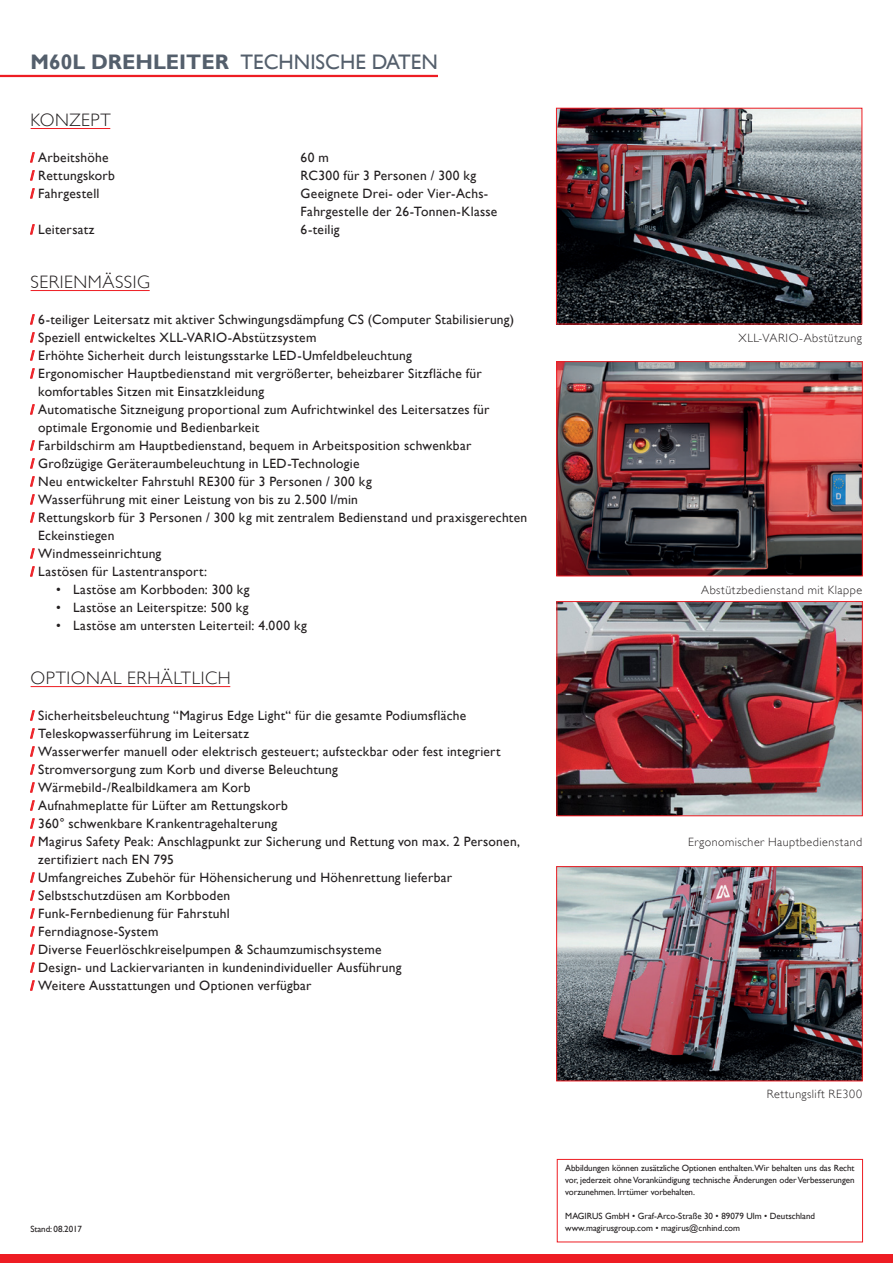
<style>
.page{position:relative;width:893px;height:1263px;background:#fff}
.page>*{position:absolute;margin:0;border:0;box-sizing:border-box;transform-origin:0 0}
.DS_tit01{font:21px "Gill Sans";color:#545f6c}
._04_Copy{font:300 18px "Gill Sans";letter-spacing:.03em;color:#231f20}
.DS_corpo_testo{font:13.5px/18px "Gill Sans";letter-spacing:.02em;color:#231f20}
.DS_corpo_testo-2{font:300 12px "Gill Sans";letter-spacing:.04em;color:#231f20}
.DS_corpotesto_piedip{font:9px/12px "Gill Sans";color:#231f20;text-align:justify}
.s1{font-weight:700}
.s2{font-weight:700;color:#ee1d23}
</style>
<div class="page">
<div style="left:0;top:1254px;width:893px;height:9px;background:#ee1d23"></div>
<div style="left:557px;top:1159px;width:306px;height:83px;border:1px solid #ee1d23"></div>
<hr style="left:0;top:75px;width:438px;height:2px;background:#ee1d23">
<img style="left:558px;top:110px;width:302px;height:212px">
<div style="left:556px;top:108px;width:306px;height:216px;border:1px solid #ee1d23"></div>
<img style="left:558px;top:868px;width:302px;height:211px">
<div style="left:556px;top:866px;width:306px;height:215px;border:1px solid #ee1d23"></div>
<img style="left:558px;top:363px;width:302px;height:211px">
<div style="left:556px;top:361px;width:306px;height:215px;border:1px solid #ee1d23"></div>
<hr style="left:31px;top:128px;width:79px;height:1px;background:#ee1d23">
<svg style="left:30px;top:152px;width:5px;height:11px"></svg>
<svg style="left:30px;top:170px;width:5px;height:11px"></svg>
<svg style="left:30px;top:188px;width:5px;height:11px"></svg>
<svg style="left:30px;top:224px;width:5px;height:11px"></svg>
<hr style="left:31px;top:290px;width:119px;height:1px;background:#ee1d23">
<svg style="left:30px;top:314px;width:5px;height:11px"></svg>
<svg style="left:30px;top:332px;width:5px;height:11px"></svg>
<svg style="left:30px;top:350px;width:5px;height:11px"></svg>
<svg style="left:30px;top:368px;width:5px;height:11px"></svg>
<svg style="left:30px;top:404px;width:5px;height:11px"></svg>
<svg style="left:30px;top:440px;width:5px;height:11px"></svg>
<svg style="left:30px;top:458px;width:5px;height:11px"></svg>
<svg style="left:30px;top:476px;width:5px;height:11px"></svg>
<svg style="left:30px;top:494px;width:5px;height:11px"></svg>
<svg style="left:30px;top:512px;width:5px;height:11px"></svg>
<svg style="left:30px;top:548px;width:5px;height:11px"></svg>
<svg style="left:30px;top:566px;width:5px;height:11px"></svg>
<hr style="left:31px;top:686px;width:199px;height:1px;background:#ee1d23">
<svg style="left:30px;top:710px;width:5px;height:11px"></svg>
<svg style="left:30px;top:728px;width:5px;height:11px"></svg>
<svg style="left:30px;top:746px;width:5px;height:11px"></svg>
<svg style="left:30px;top:764px;width:5px;height:11px"></svg>
<svg style="left:30px;top:782px;width:5px;height:11px"></svg>
<svg style="left:30px;top:800px;width:5px;height:11px"></svg>
<svg style="left:30px;top:818px;width:5px;height:11px"></svg>
<svg style="left:30px;top:836px;width:5px;height:11px"></svg>
<svg style="left:30px;top:872px;width:5px;height:11px"></svg>
<svg style="left:30px;top:890px;width:5px;height:11px"></svg>
<svg style="left:30px;top:908px;width:5px;height:11px"></svg>
<svg style="left:30px;top:926px;width:5px;height:11px"></svg>
<svg style="left:30px;top:944px;width:5px;height:11px"></svg>
<svg style="left:30px;top:962px;width:5px;height:11px"></svg>
<svg style="left:30px;top:980px;width:5px;height:11px"></svg>
<img style="left:559px;top:603px;width:301px;height:211px">
<div style="left:557px;top:601px;width:305px;height:215px;border:1px solid #ee1d23"></div>
<p class="DS_tit01" style="left:31px;top:49px;width:409px"><span class="s1">M60L DREHLEITER</span> TECHNISCHE DATEN</p>
<p class="_04_Copy" style="left:31px;top:109px;width:82px">KONZEPT</p>
<p class="DS_corpo_testo" style="left:31px;top:149px;width:80px"><span class="s2">/</span> Arbeitshöhe</p>
<p class="DS_corpo_testo" style="left:301px;top:149px;width:30px">60 m</p>
<p class="DS_corpo_testo" style="left:31px;top:167px;width:86px"><span class="s2">/</span> Rettungskorb</p>
<p class="DS_corpo_testo" style="left:301px;top:167px;width:177px">RC300 für 3 Personen / 300 kg</p>
<p class="DS_corpo_testo" style="left:31px;top:185px;width:70px"><span class="s2">/</span> Fahrgestell</p>
<p class="DS_corpo_testo" style="left:301px;top:185px;width:189px">Geeignete Drei- oder Vier-Achs-</p>
<p class="DS_corpo_testo" style="left:301px;top:203px;width:198px">Fahrgestelle der 26-Tonnen-Klasse</p>
<p class="DS_corpo_testo" style="left:31px;top:221px;width:65px"><span class="s2">/</span> Leitersatz</p>
<p class="DS_corpo_testo" style="left:301px;top:221px;width:41px">6-teilig</p>
<p class="_04_Copy" style="left:31px;top:271px;width:121px">SERIENMÄSSIG</p>
<p class="DS_corpo_testo" style="left:31px;top:311px;width:485px"><span class="s2">/</span> 6-teiliger Leitersatz mit aktiver Schwingungsdämpfung CS (Computer Stabilisierung)</p>
<p class="DS_corpo_testo" style="left:31px;top:329px;width:287px"><span class="s2">/</span> Speziell entwickeltes XLL-VARIO-Abstützsystem</p>
<p class="DS_corpo_testo" style="left:31px;top:347px;width:383px"><span class="s2">/</span> Erhöhte Sicherheit durch leistungsstarke LED-Umfeldbeleuchtung</p>
<p class="DS_corpo_testo" style="left:31px;top:365px;width:453px"><span class="s2">/</span> Ergonomischer Hauptbedienstand mit vergrößerter, beheizbarer Sitzfläche für</p>
<p class="DS_corpo_testo" style="left:38px;top:383px;width:227px">komfortables Sitzen mit Einsatzkleidung</p>
<p class="DS_corpo_testo" style="left:31px;top:401px;width:460px"><span class="s2">/</span> Automatische Sitzneigung proportional zum Aufrichtwinkel des Leitersatzes für</p>
<p class="DS_corpo_testo" style="left:38px;top:419px;width:223px">optimale Ergonomie und Bedienbarkeit</p>
<p class="DS_corpo_testo" style="left:31px;top:437px;width:442px"><span class="s2">/</span> Farbildschirm am Hauptbedienstand, bequem in Arbeitsposition schwenkbar</p>
<p class="DS_corpo_testo" style="left:31px;top:455px;width:330px"><span class="s2">/</span> Großzügige Geräteraumbeleuchtung in LED-Technologie</p>
<p class="DS_corpo_testo" style="left:31px;top:473px;width:343px"><span class="s2">/</span> Neu entwickelter Fahrstuhl RE300 für 3 Personen / 300 kg</p>
<p class="DS_corpo_testo" style="left:31px;top:491px;width:329px"><span class="s2">/</span> Wasserführung mit einer Leistung von bis zu 2.500 l/min</p>
<p class="DS_corpo_testo" style="left:38px;top:509px;width:491px;text-indent:-8px"><span class="s2">/</span> Rettungskorb für 3 Personen / 300 kg mit zentralem Bedienstand und praxisgerechten<br>Eckeinstiegen</p>
<p class="DS_corpo_testo" style="left:31px;top:545px;width:132px"><span class="s2">/</span> Windmesseinrichtung</p>
<p class="DS_corpo_testo" style="left:31px;top:563px;width:178px"><span class="s2">/</span> Lastösen für Lastentransport:</p>
<p class="DS_corpo_testo" style="left:56px;top:581px;width:195px">• Lastöse am Korbboden: 300 kg</p>
<p class="DS_corpo_testo" style="left:56px;top:599px;width:194px">• Lastöse an Leiterspitze: 500 kg</p>
<p class="DS_corpo_testo" style="left:56px;top:617px;width:252px">• Lastöse am untersten Leiterteil: 4.000 kg</p>
<p class="_04_Copy" style="left:31px;top:667px;width:202px">OPTIONAL ERHÄLTLICH</p>
<p class="DS_corpo_testo" style="left:31px;top:707px;width:437px"><span class="s2">/</span> Sicherheitsbeleuchtung “Magirus Edge Light“ für die gesamte Podiumsfläche</p>
<p class="DS_corpo_testo" style="left:31px;top:725px;width:220px"><span class="s2">/</span> Teleskopwasserführung im Leitersatz</p>
<p class="DS_corpo_testo" style="left:31px;top:743px;width:472px"><span class="s2">/</span> Wasserwerfer manuell oder elektrisch gesteuert; aufsteckbar oder fest integriert</p>
<p class="DS_corpo_testo" style="left:31px;top:761px;width:309px"><span class="s2">/</span> Stromversorgung zum Korb und diverse Beleuchtung</p>
<p class="DS_corpo_testo" style="left:31px;top:779px;width:222px"><span class="s2">/</span> Wärmebild-/Realbildkamera am Korb</p>
<p class="DS_corpo_testo" style="left:31px;top:797px;width:259px"><span class="s2">/</span> Aufnahmeplatte für Lüfter am Rettungskorb</p>
<p class="DS_corpo_testo" style="left:31px;top:815px;width:248px"><span class="s2">/</span> 360° schwenkbare Krankentragehalterung</p>
<p class="DS_corpo_testo" style="left:31px;top:833px;width:491px"><span class="s2">/</span> Magirus Safety Peak: Anschlagpunkt zur Sicherung und Rettung von max. 2 Personen,</p>
<p class="DS_corpo_testo" style="left:38px;top:851px;width:137px">zertifiziert nach EN 795</p>
<p class="DS_corpo_testo" style="left:31px;top:869px;width:423px"><span class="s2">/</span> Umfangreiches Zubehör für Höhensicherung und Höhenrettung lieferbar</p>
<p class="DS_corpo_testo" style="left:31px;top:887px;width:201px"><span class="s2">/</span> Selbstschutzdüsen am Korbboden</p>
<p class="DS_corpo_testo" style="left:31px;top:905px;width:201px"><span class="s2">/</span> Funk-Fernbedienung für Fahrstuhl</p>
<p class="DS_corpo_testo" style="left:31px;top:923px;width:129px"><span class="s2">/</span> Ferndiagnose-System</p>
<p class="DS_corpo_testo" style="left:31px;top:941px;width:352px"><span class="s2">/</span> Diverse Feuerlöschkreiselpumpen &amp; Schaumzumischsysteme</p>
<p class="DS_corpo_testo" style="left:31px;top:959px;width:372px"><span class="s2">/</span> Design- und Lackiervarianten in kundenindividueller Ausführung</p>
<p class="DS_corpo_testo" style="left:31px;top:977px;width:282px"><span class="s2">/</span> Weitere Ausstattungen und Optionen verfügbar</p>
<p class="DS_corpotesto_piedip" style="left:31px;top:1223px;width:53px">Stand: 08.2017</p>
<p class="DS_corpo_testo-2" style="left:738px;top:331px;width:125px">XLL-VARIO-Abstützung</p>
<p class="DS_corpo_testo-2" style="left:701px;top:583px;width:162px">Abstützbedienstand mit Klappe</p>
<p class="DS_corpo_testo-2" style="left:688px;top:835px;width:175px">Ergonomischer Hauptbedienstand</p>
<p class="DS_corpo_testo-2" style="left:767px;top:1087px;width:97px">Rettungslift RE300</p>
<p class="DS_corpotesto_piedip" style="left:565px;top:1162px;width:291px">Abbildungen können zusätzliche Optionen enthalten.Wir behalten uns das Recht vor, jederzeit ohne Vorankündigung technische Änderungen oder Verbesserungen vorzunehmen. Irrtümer vorbehalten.</p>
<p class="DS_corpotesto_piedip" style="left:565px;top:1210px;width:251px">MAGIRUS GmbH • Graf-Arco-Straße 30 • 89079 Ulm • Deutschland</p>
<p class="DS_corpotesto_piedip" style="left:565px;top:1222px;width:176px">www.magirusgroup.com • magirus@cnhind.com</p>
</div>
